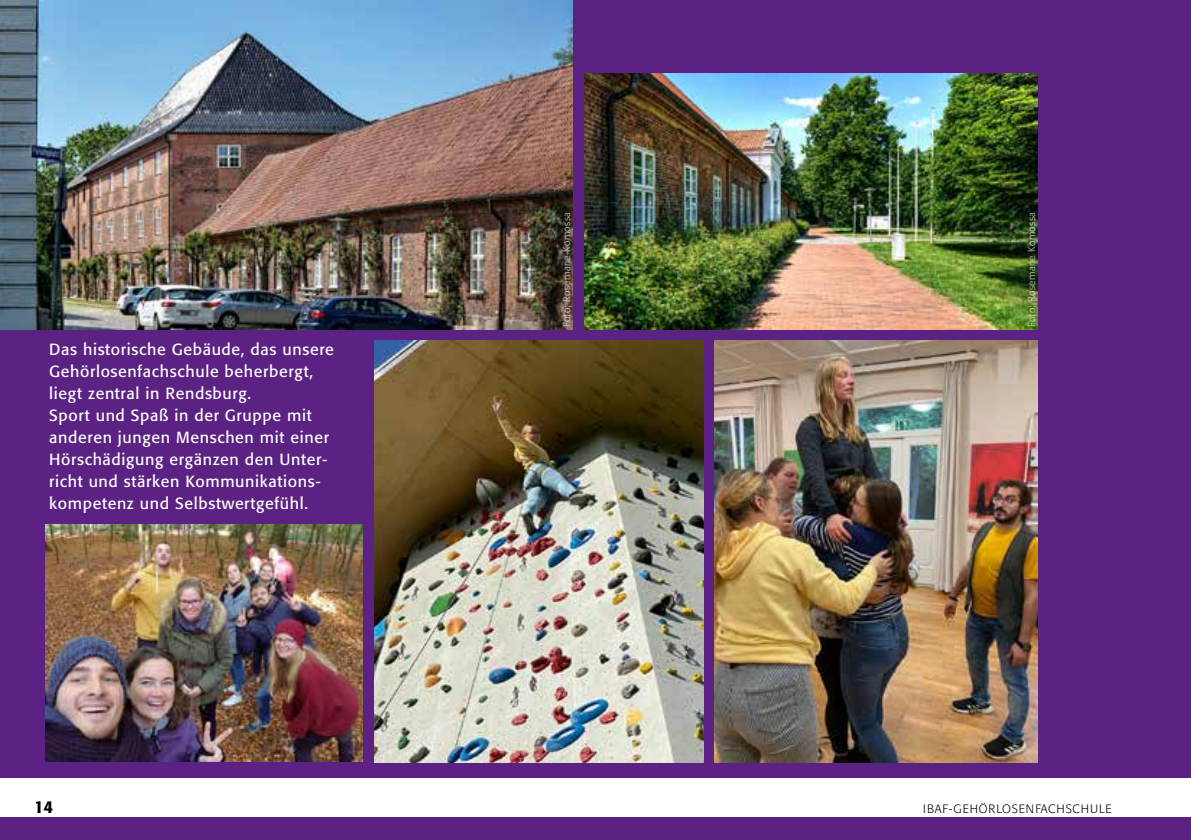
<style>
.page{position:relative;width:1191px;height:840px;background:#fff}
.page>*{position:absolute;margin:0;border:0;box-sizing:border-box;transform-origin:0 0}
.t1{font:500 17px "Formata";color:#000}
.t2{font:16px/22px "Formata";letter-spacing:.04em;color:#fff}
.t3{font:300 12px "Formata";letter-spacing:.07em;color:#000}
.t4{font:300 10px "Formata";letter-spacing:.03em;color:#fff}
</style>
<div class="page">
<div style="left:0;top:0;width:1191px;height:777px;background:#5b2283"></div>
<div style="left:0;top:816px;width:1191px;height:23px;background:#5b2283"></div>
<img style="left:0;top:0;width:573px;height:329px">
<img style="left:584px;top:74px;width:453px;height:255px">
<img style="left:714px;top:340px;width:323px;height:422px">
<img style="left:45px;top:524px;width:318px;height:237px">
<img style="left:374px;top:340px;width:329px;height:422px">
<p class="t2" style="left:49px;top:338px;width:286px">Das historische Gebäude, das unsere Gehörlosenfachschule beherbergt, liegt zentral in Rendsburg.<br>Sport und Spaß in der Gruppe mit anderen jungen Menschen mit einer Hörschädigung ergänzen den Unter&shy;richt und stärken Kommunikations&shy;kompetenz und Selbstwertgefühl.</p>
<p class="t4" style="left:561px;top:327px;width:116px;rotate:-90deg">Foto: Rosemarie Komossa</p>
<p class="t4" style="left:1025px;top:327px;width:116px;rotate:-90deg">Foto: Rosemarie Komossa</p>
<p class="t1" style="left:34px;top:796px;width:21px">14</p>
<p class="t3" style="left:923px;top:801px;width:190px">IBAF-GEHÖRLOSENFACHSCHULE</p>
</div>
